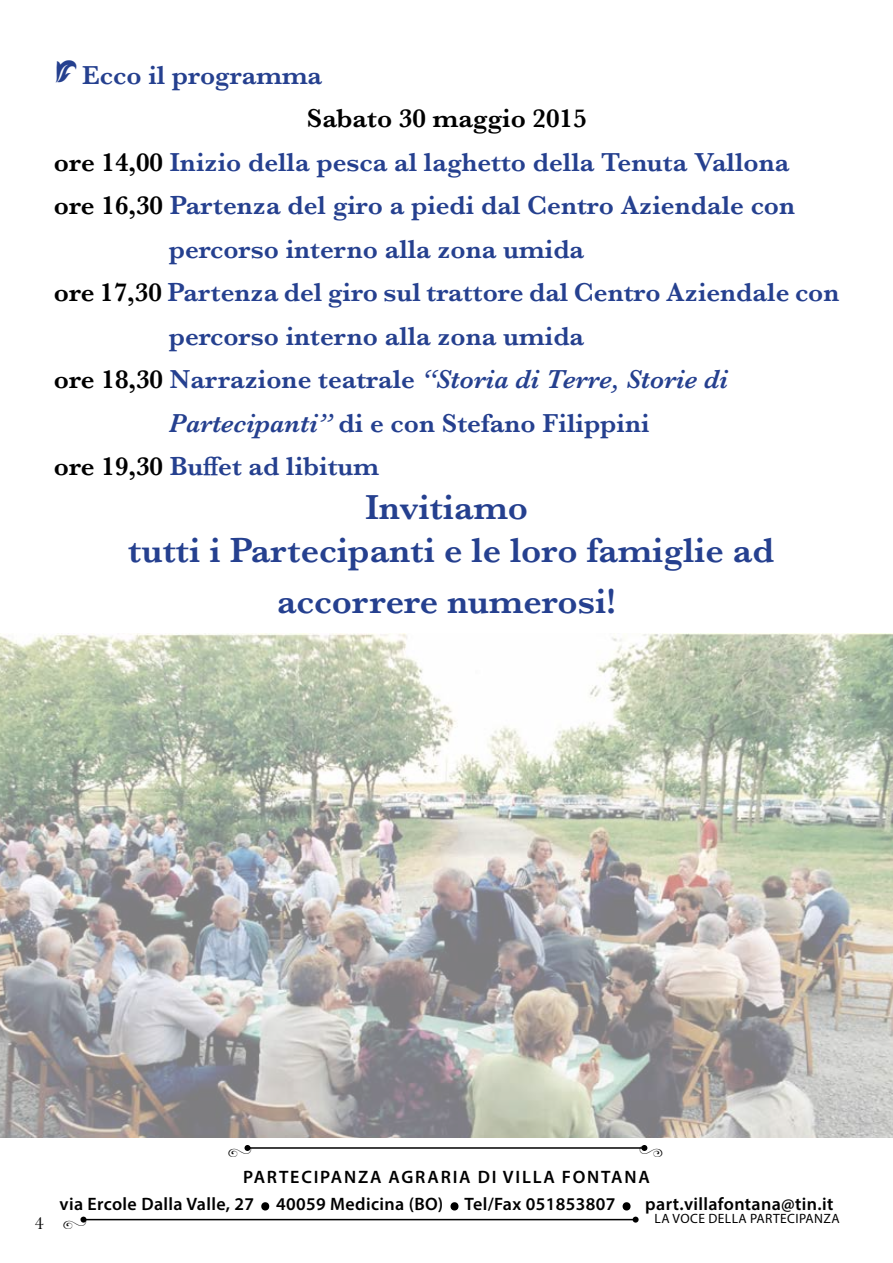
<style>
.page{position:relative;width:893px;height:1263px;background:#fff}
.page>*{position:absolute;margin:0;border:0;box-sizing:border-box;transform-origin:0 0}
.t1{font:600 52.5px "Myriad Pro";color:#000}
.t2{font:600 36px/43.5px "Baskerville";color:#25408f;text-align:center}
.t3{font:600 27px "Baskerville";color:#25408f}
.t4{font:italic 600 27px "Baskerville";color:#25408f}
.t5{font:600 27px "Baskerville";color:#000}
.t6{font:600 18px "Myriad Pro";letter-spacing:.02em;color:#000}
.t7{font:600 18px/27px "Myriad Pro";letter-spacing:.1em;color:#000}
.t8{font:18px "Baskerville";color:#000}
.t9{font:16.5px "Nymphette";color:#000}
.t10{font:13.5px "Myriad Pro";letter-spacing:.03em;color:#000}
.s1{font-family:"Type Embellishments One Let Plain";font-weight:400;font-size:37.5px}
.s2{color:#000}
.s3{font-style:normal;color:#000}
.s4{font-style:normal}
.s5{font-style:italic}
</style>
<div class="page">
<hr style="left:83px;top:1219px;width:553px;height:1px;background:#000">
<svg style="left:80px;top:1216px;width:6px;height:6px"></svg>
<svg style="left:633px;top:1216px;width:6px;height:6px"></svg>
<hr style="left:247px;top:1147px;width:397px;height:2px;background:#000">
<svg style="left:244px;top:1145px;width:6px;height:6px"></svg>
<img style="left:0;top:634px;width:893px;height:503px">
<svg style="left:640px;top:1145px;width:8px;height:6px"></svg>
<p class="t3" style="left:54px;top:56px;width:270px"><span class="s1">D</span>Ecco il programma</p>
<p class="t5" style="left:307px;top:99px;width:281px">Sabato 30 maggio 2015</p>
<p class="t3" style="left:54px;top:143px;width:737px"><span class="s2">ore 14,00</span> Inizio della pesca al laghetto della Tenuta Vallona</p>
<p class="t3" style="left:54px;top:186px;width:743px"><span class="s2">ore 16,30</span> Partenza del giro a piedi dal Centro Aziendale con</p>
<p class="t3" style="left:169px;top:230px;width:417px">percorso interno alla zona umida</p>
<p class="t3" style="left:54px;top:273px;width:787px"><span class="s2">ore 17,30</span> Partenza del giro sul trattore dal Centro Aziendale con</p>
<p class="t3" style="left:169px;top:317px;width:417px">percorso interno alla zona umida</p>
<p class="t4" style="left:54px;top:361px;width:676px"><span class="s3">ore 18,30</span> <span class="s4">Narrazione teatrale</span> “Storia di Terre, Storie di</p>
<p class="t3" style="left:169px;top:404px;width:482px"><span class="s5">Partecipanti”</span> di e con Stefano Filippini</p>
<p class="t3" style="left:54px;top:447px;width:327px"><span class="s2">ore 19,30</span> Buffet ad libitum</p>
<h2 class="t2" style="left:128px;top:485px;width:647px">Invitiamo<br>tutti i Partecipanti e le loro famiglie ad</h2>
<h2 class="t2" style="left:277px;top:579px;width:341px">accorrere numerosi!</h2>
<p class="t8" style="left:35px;top:1212px;width:10px">4</p>
<p class="t9" style="left:228px;top:1142px;width:25px">A</p>
<p class="t7" style="left:60px;top:1163px;width:592px;text-indent:184px">Partecipanza Agraria di Villa Fontana via Ercole Dalla Valle, 27</p>
<h1 class="t1" style="left:259px;top:1159px;width:14px">.</h1>
<p class="t6" style="left:276px;top:1192px;width:169px">40059 Medicina (BO)</p>
<h1 class="t1" style="left:448px;top:1159px;width:14px">.</h1>
<p class="t6" style="left:465px;top:1192px;width:152px">Tel/Fax 051853807</p>
<h1 class="t1" style="left:620px;top:1159px;width:14px">.</h1>
<p class="t6" style="left:645px;top:1192px;width:190px">part.villafontana@tin.it</p>
<p class="t9" style="left:63px;top:1214px;width:25px">A</p>
<p class="t10" style="left:655px;top:1210px;width:187px">LA VOCE DELLA PARTECIPANZA</p>
</div>
